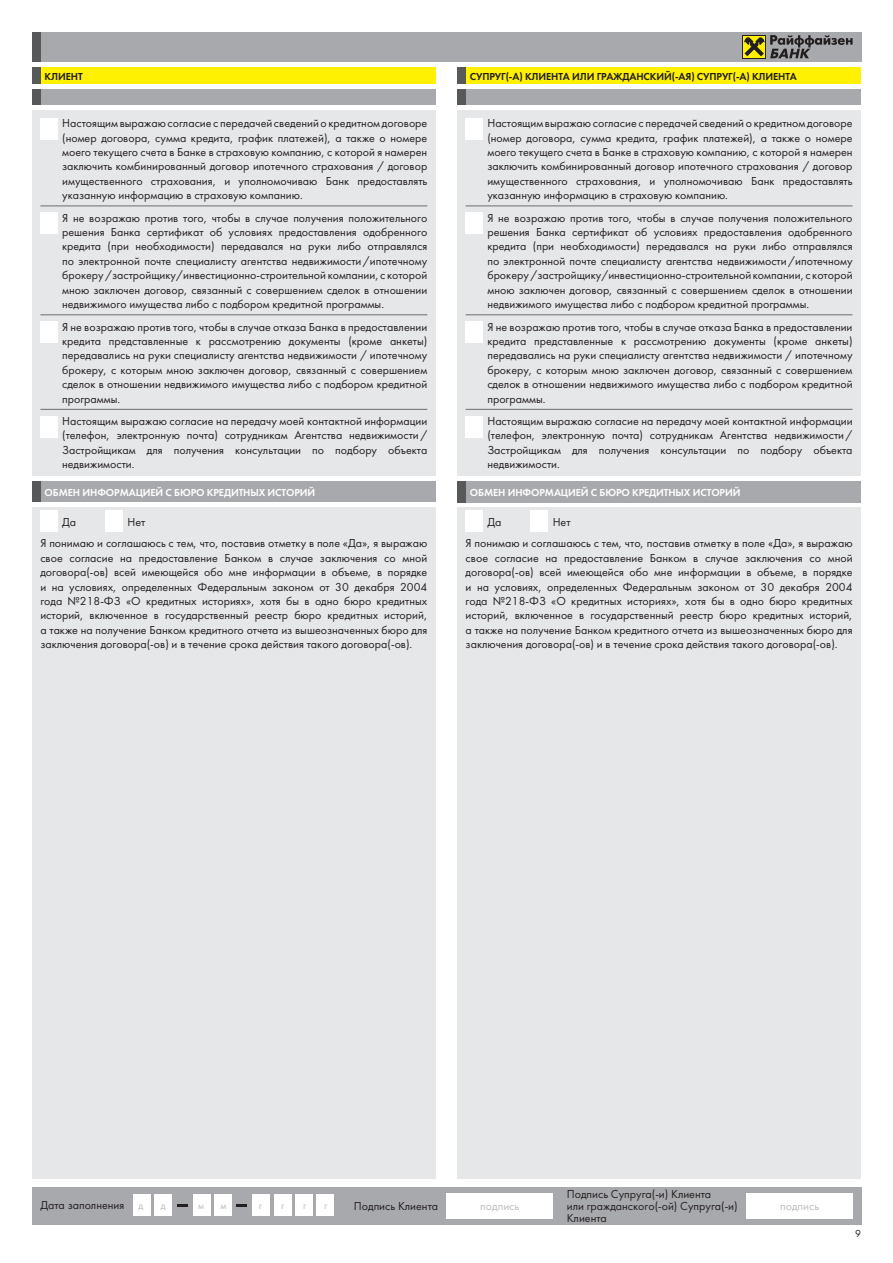
<style>
.page{position:relative;width:893px;height:1263px;background:#fff}
.page>*{position:absolute;margin:0;border:0;box-sizing:border-box;transform-origin:0 0}
.t1{font:12px/14.4px "Futura Book C";color:#231f20;text-align:justify}
.t2{font:12px "Futura Book C";color:#bcbdc0}
.t3{font:10.5px "Futura Demi C";letter-spacing:-.01em;color:#fff}
.t4{font:10.5px "Futura Demi C";letter-spacing:-.01em;color:#201d1e}
.t5{font:10.5px "Futura Book C";color:#bcbdc0}
.t6{font:10.5px "Futura Book C";color:#231f20}
</style>
<div class="page">
<div style="left:32px;top:1186px;width:829px;height:39px;background:#a8a9ad"></div>
<div style="left:134px;top:1194px;width:17px;height:21px;background:#fff"></div>
<div style="left:155px;top:1194px;width:17px;height:21px;background:#fff"></div>
<div style="left:193px;top:1194px;width:17px;height:21px;background:#fff"></div>
<div style="left:214px;top:1194px;width:17px;height:21px;background:#fff"></div>
<div style="left:253px;top:1194px;width:17px;height:21px;background:#fff"></div>
<div style="left:274px;top:1194px;width:17px;height:21px;background:#fff"></div>
<div style="left:295px;top:1194px;width:17px;height:21px;background:#fff"></div>
<div style="left:316px;top:1194px;width:18px;height:21px;background:#fff"></div>
<svg style="left:177px;top:1204px;width:11px;height:3px"></svg>
<svg style="left:236px;top:1204px;width:11px;height:3px"></svg>
<div style="left:447px;top:1193px;width:106px;height:25px;background:#fff"></div>
<div style="left:746px;top:1193px;width:107px;height:25px;background:#fff"></div>
<div style="left:457px;top:88px;width:404px;height:1091px;background:#e6e7e9"></div>
<div style="left:32px;top:88px;width:404px;height:1091px;background:#e6e7e9"></div>
<div style="left:32px;top:32px;width:829px;height:30px;background:#a8a9ad"></div>
<div style="left:32px;top:32px;width:8px;height:30px;background:#57585a"></div>
<div style="left:743px;top:35px;width:23px;height:23px;background:#231f20"></div>
<div style="left:743px;top:36px;width:22px;height:22px;background:#fff101"></div>
<svg style="left:744px;top:35px;width:109px;height:23px"></svg>
<div style="left:32px;top:67px;width:404px;height:17px;background:#fff101"></div>
<div style="left:457px;top:67px;width:404px;height:17px;background:#fff101"></div>
<div style="left:32px;top:67px;width:8px;height:17px;background:#58595b"></div>
<div style="left:457px;top:67px;width:9px;height:17px;background:#58595b"></div>
<div style="left:32px;top:88px;width:404px;height:17px;background:#a8a9ad"></div>
<div style="left:457px;top:88px;width:404px;height:17px;background:#a8a9ad"></div>
<div style="left:32px;top:88px;width:8px;height:17px;background:#57585a"></div>
<div style="left:457px;top:88px;width:9px;height:17px;background:#57585a"></div>
<div style="left:32px;top:105px;width:829px;height:5px;background:#fff"></div>
<div style="left:40px;top:118px;width:17px;height:21px;background:#fff"></div>
<div style="left:40px;top:213px;width:17px;height:21px;background:#fff"></div>
<div style="left:40px;top:322px;width:17px;height:21px;background:#fff"></div>
<div style="left:40px;top:416px;width:17px;height:21px;background:#fff"></div>
<hr style="left:40px;top:206px;width:387px;height:1px;background:#6c6d70">
<hr style="left:40px;top:314px;width:387px;height:1px;background:#6c6d70">
<hr style="left:40px;top:409px;width:387px;height:1px;background:#6c6d70">
<div style="left:466px;top:118px;width:17px;height:21px;background:#fff"></div>
<div style="left:466px;top:213px;width:17px;height:21px;background:#fff"></div>
<div style="left:466px;top:322px;width:17px;height:21px;background:#fff"></div>
<div style="left:466px;top:416px;width:17px;height:21px;background:#fff"></div>
<hr style="left:466px;top:206px;width:387px;height:1px;background:#6c6d70">
<hr style="left:466px;top:314px;width:387px;height:1px;background:#6c6d70">
<hr style="left:466px;top:409px;width:387px;height:1px;background:#6c6d70">
<hr style="left:32px;top:477px;width:829px;height:4px;background:#fff">
<div style="left:32px;top:481px;width:404px;height:21px;background:#a8a9ad"></div>
<div style="left:32px;top:481px;width:8px;height:21px;background:#57585a"></div>
<div style="left:32px;top:502px;width:829px;height:5px;background:#fff"></div>
<div style="left:457px;top:481px;width:404px;height:21px;background:#a8a9ad"></div>
<div style="left:457px;top:481px;width:9px;height:21px;background:#57585a"></div>
<div style="left:40px;top:511px;width:17px;height:21px;background:#fff"></div>
<div style="left:106px;top:511px;width:17px;height:21px;background:#fff"></div>
<div style="left:466px;top:511px;width:17px;height:21px;background:#fff"></div>
<div style="left:531px;top:511px;width:17px;height:21px;background:#fff"></div>
<p class="t4" style="left:45px;top:70px;width:14px">Клиент</p>
<p class="t4" style="left:470px;top:70px;width:7px">Супруг</p>
<p class="t4" style="left:506px;top:70px;width:34px">(-а) Клиента</p>
<p class="t4" style="left:572px;top:70px;width:8px">или</p>
<p class="t4" style="left:597px;top:70px;width:34px">граждан</p>
<p class="t4" style="left:644px;top:70px;width:15px">ский</p>
<p class="t4" style="left:672px;top:70px;width:39px">(-АЯ) супруг</p>
<p class="t4" style="left:733px;top:70px;width:34px">(-а) Клиента</p>
<p class="t1" style="left:62px;top:116px;width:367px">Настоящим выражаю согласие с передачей сведений о кредитном договоре (номер договора, сумма кредита, график платежей), а также о номере моего текущего счета в Банке в страховую компанию, с которой я намерен заключить комбинированный договор ипотечного страхования / договор имущественного страхования, и уполномочиваю Банк предоставлять указанную информацию в страховую компанию.</p>
<p class="t1" style="left:62px;top:211px;width:367px">Я не возражаю против того, чтобы в случае получения положительного решения Банка сертификат об условиях предоставления одобренного кредита (при необходимости) передавался на руки либо отправлялся по электронной почте специалисту агентства недвижимости/ипотечному брокеру/застройщику/инвестиционно-строительной компании, с которой мною заключен договор, связанный с совершением сделок в отношении недвижимого имущества либо с подбором кредитной программы.</p>
<p class="t1" style="left:62px;top:320px;width:367px">Я не возражаю против того, чтобы в случае отказа Банка в предоставлении кредита представленные к рассмотрению документы (кроме анкеты) передавались на руки специалисту агентства недвижимости / ипотечному брокеру, с которым мною заключен договор, связанный с совершением сделок в отношении недвижимого имущества либо с подбором кредитной программы.</p>
<p class="t1" style="left:62px;top:414px;width:367px">Настоящим выражаю согласие на передачу моей контактной информации (телефон, электронную почта) сотрудникам Агентства недвижимости/ Застройщикам для получения консультации по подбору объекта недвижимости.</p>
<p class="t1" style="left:487px;top:116px;width:367px">Настоящим выражаю согласие с передачей сведений о кредитном договоре (номер договора, сумма кредита, график платежей), а также о номере моего текущего счета в Банке в страховую компанию, с которой я намерен заключить комбинированный договор ипотечного страхования / договор имущественного страхования, и уполномочиваю Банк предоставлять указанную информацию в страховую компанию.</p>
<p class="t1" style="left:487px;top:211px;width:367px">Я не возражаю против того, чтобы в случае получения положительного решения Банка сертификат об условиях предоставления одобренного кредита (при необходимости) передавался на руки либо отправлялся по электронной почте специалисту агентства недвижимости/ипотечному брокеру/застройщику/инвестиционно-строительной компании, с которой мною заключен договор, связанный с совершением сделок в отношении недвижимого имущества либо с подбором кредитной программы.</p>
<p class="t1" style="left:487px;top:320px;width:367px">Я не возражаю против того, чтобы в случае отказа Банка в предоставлении кредита представленные к рассмотрению документы (кроме анкеты) передавались на руки специалисту агентства недвижимости / ипотечному брокеру, с которым мною заключен договор, связанный с совершением сделок в отношении недвижимого имущества либо с подбором кредитной программы.</p>
<p class="t1" style="left:487px;top:414px;width:367px">Настоящим выражаю согласие на передачу моей контактной информации (телефон, электронную почта) сотрудникам Агентства недвижимости/ Застройщикам для получения консультации по подбору объекта недвижимости.</p>
<p class="t3" style="left:45px;top:486px;width:170px">ОБМЕН ИНФОРМАЦИЕЙ С бюро кредитных</p>
<p class="t3" style="left:268px;top:486px;width:22px">историй</p>
<p class="t3" style="left:470px;top:486px;width:170px">ОБМЕН ИНФОРМАЦИЕЙ С бюро кредитных</p>
<p class="t3" style="left:693px;top:486px;width:22px">историй</p>
<p class="t1" style="left:62px;top:515px;width:15px">Да</p>
<p class="t1" style="left:127px;top:515px;width:19px">Нет</p>
<p class="t1" style="left:40px;top:536px;width:388px">Я понимаю и соглашаюсь с тем, что, поставив отметку в поле «Да», я выражаю свое согласие на предоставление Банком в случае заключения со мной договора(-ов) всей имеющейся обо мне информации в объеме, в порядке и на условиях, определенных Федеральным законом от 30 декабря 2004 года №218-ФЗ «О кредитных историях», хотя бы в одно бюро кредитных историй, включенное в государственный реестр бюро кредитных историй, а также на получение Банком кредитного отчета из вышеозначенных бюро для заключения договора(-ов) и в течение срока действия такого договора(-ов).</p>
<p class="t1" style="left:487px;top:515px;width:15px">Да</p>
<p class="t1" style="left:553px;top:515px;width:19px">Нет</p>
<p class="t1" style="left:466px;top:536px;width:388px">Я понимаю и соглашаюсь с тем, что, поставив отметку в поле «Да», я выражаю свое согласие на предоставление Банком в случае заключения со мной договора(-ов) всей имеющейся обо мне информации в объеме, в порядке и на условиях, определенных Федеральным законом от 30 декабря 2004 года №218-ФЗ «О кредитных историях», хотя бы в одно бюро кредитных историй, включенное в государственный реестр бюро кредитных историй, а также на получение Банком кредитного отчета из вышеозначенных бюро для заключения договора(-ов) и в течение срока действия такого договора(-ов).</p>
<p class="t1" style="left:40px;top:1198px;width:85px">Дата заполнения</p>
<p class="t5" style="left:138px;top:1199px;width:6px">д</p>
<p class="t5" style="left:161px;top:1199px;width:6px">д</p>
<p class="t5" style="left:198px;top:1199px;width:8px">м</p>
<p class="t5" style="left:220px;top:1199px;width:8px">м</p>
<p class="t5" style="left:259px;top:1199px;width:5px">г</p>
<p class="t5" style="left:281px;top:1199px;width:5px">г</p>
<p class="t5" style="left:303px;top:1199px;width:5px">г</p>
<p class="t5" style="left:324px;top:1199px;width:5px">г</p>
<p class="t1" style="left:354px;top:1199px;width:86px">Подпись Клиента</p>
<p class="t2" style="left:480px;top:1199px;width:41px">подпись</p>
<p class="t1" style="left:567px;top:1188px;width:172px;line-height:12px;text-align:left">Подпись Супруга(-и) Клиента<br>или гражданского(-ой) супруга(-и)<br>Клиента</p>
<p class="t2" style="left:780px;top:1199px;width:41px">подпись</p>
<p class="t6" style="left:855px;top:1227px;width:7px">9</p>
</div>
